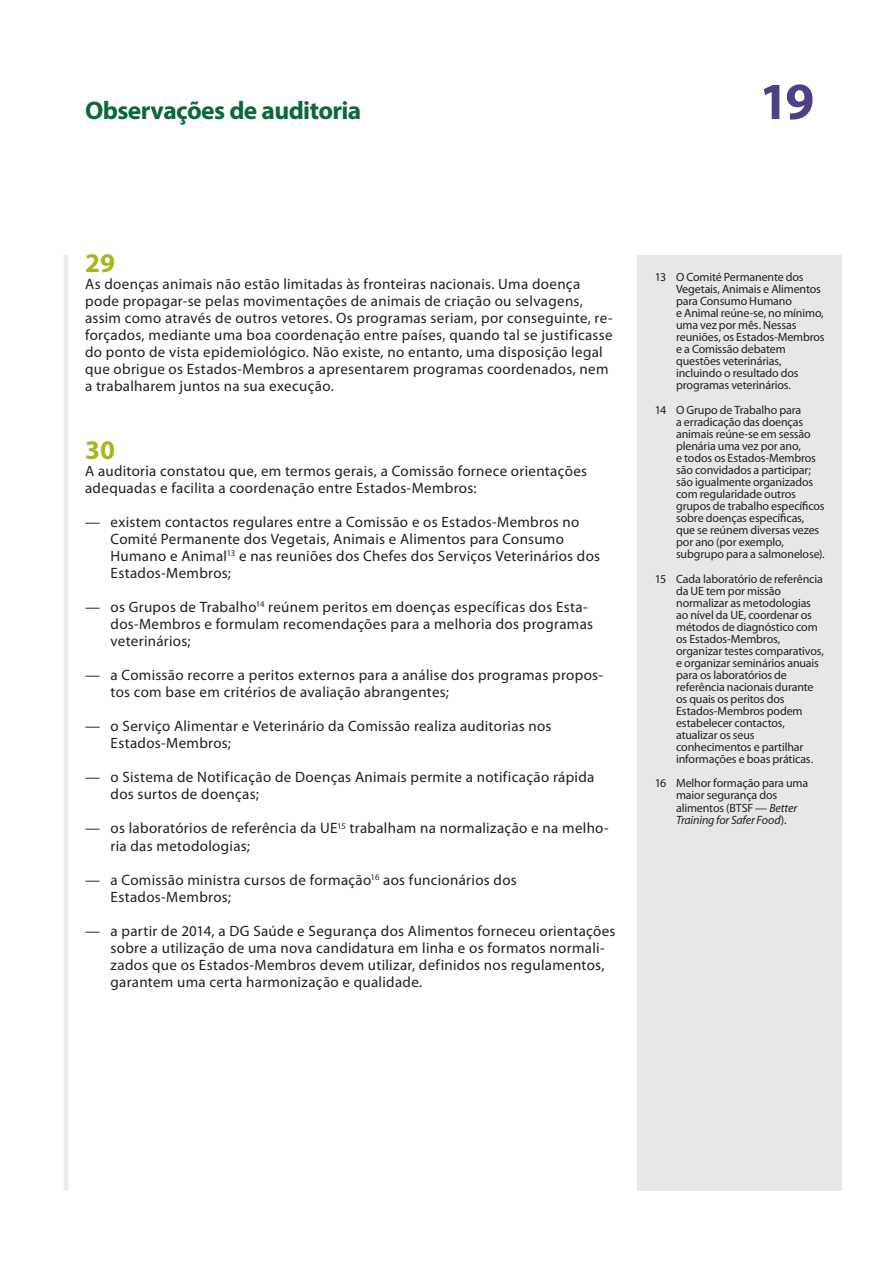
<style>
.page{position:relative;width:893px;height:1263px;background:#fff}
.page>*{position:absolute;margin:0;border:0;box-sizing:border-box;transform-origin:0 0}
.t1{font:700 52.5px "Myriad Pro";color:#4f4085}
.E_05_-_CHAP__1__TEXT{font:700 27px "Myriad Pro";color:#a7b621}
.t2{font:700 25.5px "Myriad Pro";letter-spacing:-.025em;color:#0b6938}
.E_07_-_CHAP____TEXTE{font:15px/17px "Myriad Pro";letter-spacing:.02em;color:#231f20}
.E_05_-_CHAP__1__TEXT-2{font:15px/17px "Myriad Pro";letter-spacing:.02em;color:#231f20}
.E_08_-_CHAP__FOOTNOT{font:12px/12px "Myriad Pro";letter-spacing:-.015em;color:#231f20}
.s1{font-style:italic}
</style>
<div class="page">
<hr style="left:64px;top:255px;width:4px;height:936px;background:#ebebeb">
<div style="left:638px;top:255px;width:204px;height:936px;background:#e6e7e9"></div>
<h3 class="t2" style="left:85px;top:94px;width:278px">Observações de auditoria</h3>
<h1 class="t1" style="left:759px;top:67px;width:57px">19</h1>
<p class="E_05_-_CHAP__1__TEXT" style="left:85px;top:245px;width:32px">29</p>
<p class="E_05_-_CHAP__1__TEXT-2" style="left:85px;top:275px;width:529px">As doenças animais não estão limitadas às fronteiras nacionais. Uma doença pode propagar-se pelas movimentações de animais de criação ou selvagens, assim como através de outros vetores. Os programas seriam, por conseguinte, re&shy;forçados, mediante uma boa coordenação entre países, quando tal se justificasse do ponto de vista epidemiológico. Não existe, no entanto, uma disposição legal que obrigue os Estados-Membros a apresentarem programas coordenados, nem a trabalharem juntos na sua execução.</p>
<p class="E_05_-_CHAP__1__TEXT" style="left:85px;top:433px;width:32px">30</p>
<p class="E_05_-_CHAP__1__TEXT-2" style="left:85px;top:462px;width:503px">A auditoria constatou que, em termos gerais, a Comissão fornece orientações adequadas e facilita a coordenação entre Estados-Membros:</p>
<p class="E_07_-_CHAP____TEXTE" style="left:111px;top:514px;width:491px;text-indent:-26px">— existem contactos regulares entre a Comissão e os Estados-Membros no Comité Permanente dos Vegetais, Animais e Alimentos para Consumo Humano e Animal<sup>13</sup> e nas reuniões dos Chefes dos Serviços Veterinários dos Estados-Membros;</p>
<p class="E_07_-_CHAP____TEXTE" style="left:111px;top:599px;width:484px;text-indent:-26px">— os Grupos de Trabalho<sup>14</sup> reúnem peritos em doenças específicas dos Esta&shy;dos-Membros e formulam recomendações para a melhoria dos programas veterinários;</p>
<p class="E_07_-_CHAP____TEXTE" style="left:111px;top:667px;width:494px;text-indent:-26px">— a Comissão recorre a peritos externos para a análise dos programas propos&shy;tos com base em critérios de avaliação abrangentes;</p>
<p class="E_07_-_CHAP____TEXTE" style="left:111px;top:718px;width:442px;text-indent:-26px">— o Serviço Alimentar e Veterinário da Comissão realiza auditorias nos<br>Estados-Membros;</p>
<p class="E_07_-_CHAP____TEXTE" style="left:111px;top:769px;width:485px;text-indent:-26px">— o Sistema de Notificação de Doenças Animais permite a notificação rápida dos surtos de doenças;</p>
<p class="E_07_-_CHAP____TEXTE" style="left:111px;top:820px;width:500px;text-indent:-26px">— os laboratórios de referência da UE<sup>15</sup> trabalham na normalização e na melho&shy;ria das metodologias;</p>
<p class="E_07_-_CHAP____TEXTE" style="left:111px;top:871px;width:408px;text-indent:-26px">— a Comissão ministra cursos de formação<sup>16</sup> aos funcionários dos<br>Estados-Membros;</p>
<p class="E_07_-_CHAP____TEXTE" style="left:111px;top:922px;width:506px;text-indent:-26px">— a partir de 2014, a DG Saúde e Segurança dos Alimentos forneceu orientações sobre a utilização de uma nova candidatura em linha e os formatos normali&shy;zados que os Estados-Membros devem utilizar, definidos nos regulamentos, garantem uma certa harmonização e qualidade.</p>
<p class="E_08_-_CHAP__FOOTNOT" style="left:676px;top:271px;width:150px;text-indent:-21px">13 O Comité Permanente dos<br>Vegetais, Animais e Alimentos para Consumo Humano<br>e Animal reúne-se, no mínimo, uma vez por mês. Nessas reuniões, os Estados-Membros e a Comissão debatem questões veterinárias, incluindo o resultado dos programas veterinários.</p>
<p class="E_08_-_CHAP__FOOTNOT" style="left:676px;top:404px;width:150px;text-indent:-21px">14 O Grupo de Trabalho para<br>a erradicação das doenças animais reúne-se em sessão plenária uma vez por ano,<br>e todos os Estados-Membros são convidados a participar; são igualmente organizados com regularidade outros grupos de trabalho específicos sobre doenças específicas, que se reúnem diversas vezes por ano (por exemplo, subgrupo para a salmonelose).</p>
<p class="E_08_-_CHAP__FOOTNOT" style="left:676px;top:572px;width:149px;text-indent:-21px">15 Cada laboratório de referência da UE tem por missão normalizar as metodologias ao nível da UE, coordenar os métodos de diagnóstico com os Estados-Membros, organizar testes comparativos, e organizar seminários anuais para os laboratórios de referência nacionais durante os quais os peritos dos<br>Estados-Membros podem estabelecer contactos, atualizar os seus conhecimentos e partilhar informações e boas práticas.</p>
<p class="E_08_-_CHAP__FOOTNOT" style="left:676px;top:777px;width:134px;text-indent:-21px">16 Melhor formação para uma maior segurança dos alimentos (BTSF — <span class="s1">Better<br>Training for Safer Food</span>).</p>
</div>
